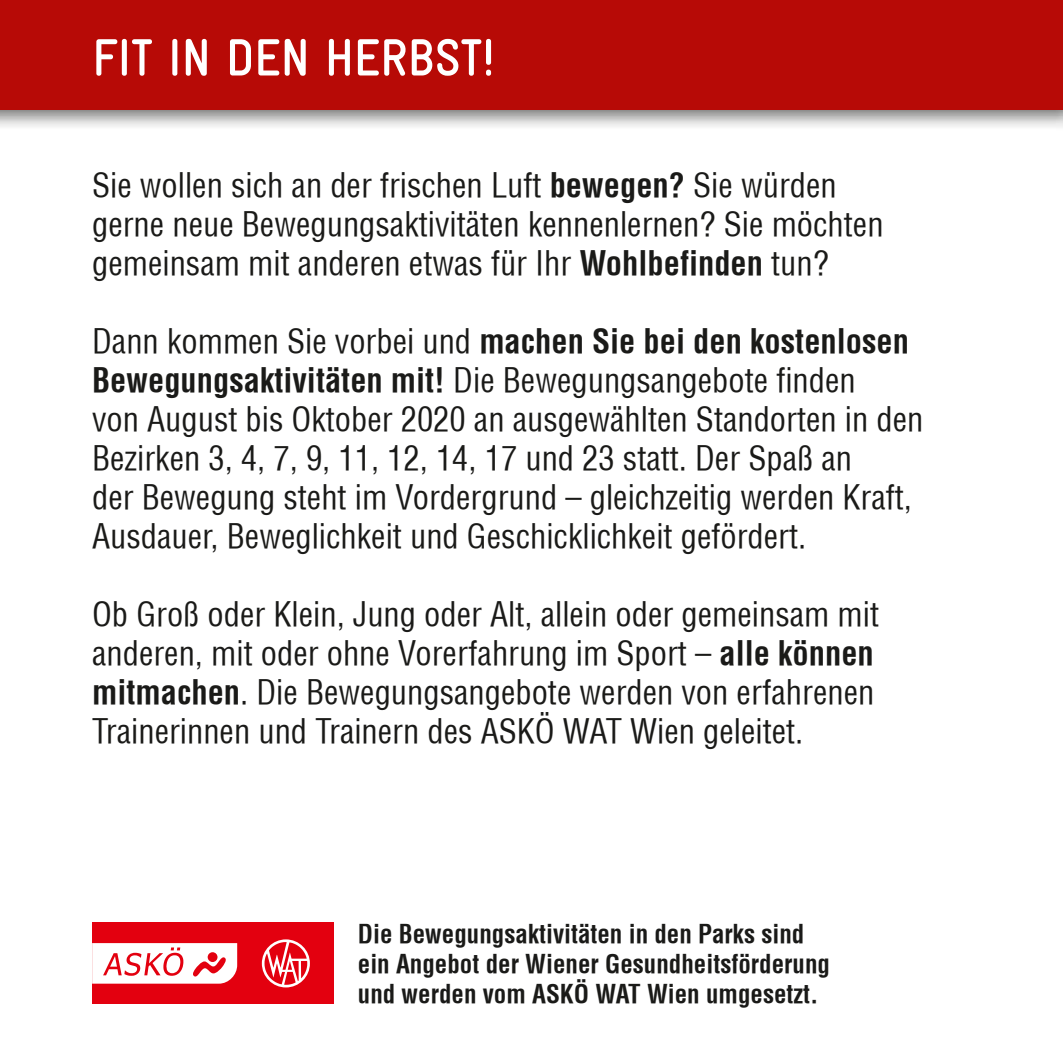
<style>
.page{position:relative;width:1063px;height:1063px;background:#fff}
.page>*{position:absolute;margin:0;border:0;box-sizing:border-box;transform-origin:0 0}
.t1{font:700 condensed 52.5px "Gravur";color:#fff}
.t2{font:condensed 32.5px/39px "Helvetica";color:#1a1a18}
.t3{font:700 condensed 25px/30px "Helvetica";color:#1a1a18}
.s1{font-weight:700}
</style>
<div class="page">
<div style="left:0;top:0;width:1063px;height:131px;background:#1a1a18;opacity:.6"></div>
<div style="left:0;top:0;width:1063px;height:110px;background:#b70a06"></div>
<div style="left:92px;top:923px;width:241px;height:81px;background:#e3000f"></div>
<svg style="left:92px;top:943px;width:145px;height:41px;background:#f9d0d2"></svg>
<svg style="left:262px;top:939px;width:48px;height:48px"></svg>
<h1 class="t1" style="left:92px;top:28px;width:404px">FIT IN DEN HERBST!</h1>
<p class="t2" style="left:92px;top:165px;width:793px">Sie wollen sich an der frischen Luft <span class="s1">bewegen?</span> Sie würden gerne neue Bewegungsaktivitäten kennenlernen? Sie möchten gemeinsam mit anderen etwas für Ihr <span class="s1">Wohlbefinden</span> tun?</p>
<p class="t2" style="left:92px;top:321px;width:833px">Dann kommen Sie vorbei und <span class="s1">machen Sie bei den kostenlosen Bewegungsaktivitäten mit!</span> Die Bewegungsangebote finden<br>von August bis Oktober 2020 an ausgewählten Standorten in den Bezirken 3, 4, 7, 9, 11, 12, 14, 17 und 23 statt. Der Spaß an<br>der Bewegung steht im Vordergrund – gleichzeitig werden Kraft, Ausdauer, Beweglichkeit und Geschicklichkeit gefördert.</p>
<p class="t2" style="left:92px;top:594px;width:789px">Ob Groß oder Klein, Jung oder Alt, allein oder gemeinsam mit anderen, mit oder ohne Vorerfahrung im Sport – <span class="s1">alle können mitmachen</span>. Die Bewegungsangebote werden von erfahrenen Trainerinnen und Trainern des ASKÖ WAT Wien geleitet.</p>
<p class="t3" style="left:358px;top:919px;width:474px">Die Bewegungsaktivitäten in den Parks sind ein Angebot der Wiener Gesundheitsförderung und werden vom ASKÖ WAT Wien umgesetzt.</p>
</div>
